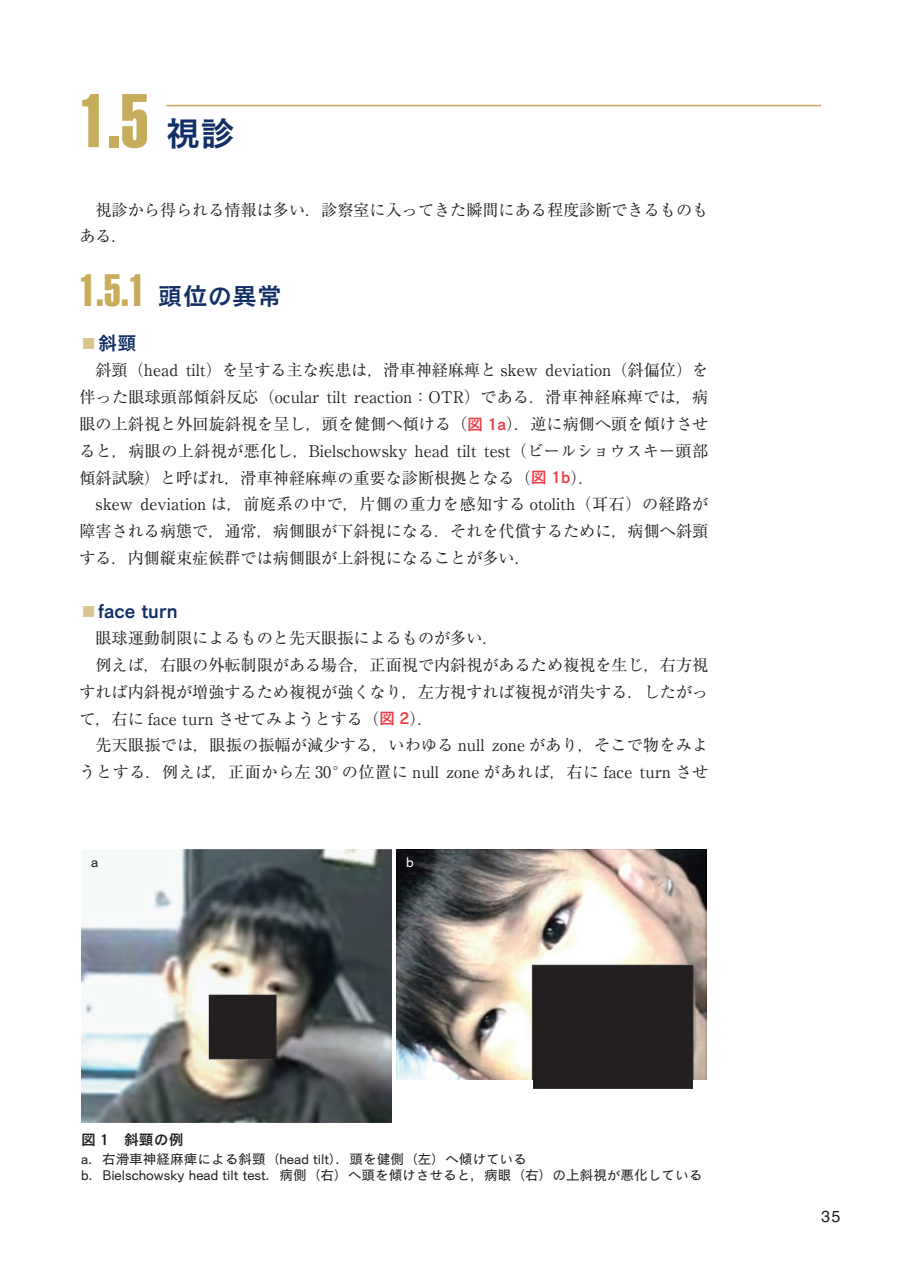
<style>
.page{position:relative;width:903px;height:1275px;background:#fff}
.page>*{position:absolute;margin:0;border:0;box-sizing:border-box;transform-origin:0 0}
.t1{font:74.73px "Helvetica LT Std Extra Comp";color:#c7ad5b}
.t2{font:44.62px "Helvetica LT Std Extra Comp";color:#c7ad5b}
.t3{font:19.25px "Cezanne Pro DB";color:#112f66}
.t4{font:16.1px/26.8px "Ryumin Pr 6";color:#231f20;text-align:justify}
.t5{font:16.1px "Ryumin Pr 6";letter-spacing:.035em;color:#231f20}
.t6{font:16.1px "Helvetica LT Std";color:#231f20}
.t7{font:14.88px "Cezanne Pro DB";color:#231f20}
.t8{font:13.65px/16.1px "Cezanne Pro M";color:#231f20}
.t9{font:13.65px "Cezanne Pro M";color:#fff}
.s1{font-family:"Cezanne Pro DB";font-size:34.65px;color:#112f66}
.s2{font-family:"Cezanne Pro DB";font-size:24.85px;color:#112f66}
.s3{font-size:12.42px;color:#d8c58d}
.s4{font-family:"Cezanne Pro DB";color:#ee3d49}
</style>
<div class="page">
<hr style="left:166px;top:105px;width:655px;height:1px;background:#c7ad5b">
<img style="left:81px;top:850px;width:310px;height:272px">
<img style="left:396px;top:850px;width:310px;height:238px">
<div style="left:396px;top:1080px;width:136px;height:16px;background:#fff"></div>
<div style="left:693px;top:1080px;width:13px;height:16px;background:#fff"></div>
<h1 class="t1" style="left:79px;top:76px;width:157px">1.5 <span class="s1">視診</span></h1>
<p class="t4" style="left:79px;top:195px;width:630px;text-indent:16px">視診から得られる情報は多い．診察室に入ってきた瞬間にある程度診断できるものもある．</p>
<h2 class="t2" style="left:79px;top:263px;width:204px">1.5.1 <span class="s2">頭位の異常</span></h2>
<p class="t3" style="left:82px;top:331px;width:56px"><span class="s3">■</span> 斜頸</p>
<p class="t4" style="left:79px;top:356px;width:630px;text-indent:16px">斜頸（head tilt）を呈する主な疾患は，滑車神経麻痺と skew deviation（斜偏位）を伴った眼球頭部傾斜反応（ocular tilt reaction：OTR）である．滑車神経麻痺では，病眼の上斜視と外回旋斜視を呈し，頭を健側へ傾ける（<span class="s4">図 1a</span>）．逆に病側へ頭を傾けさせると，病眼の上斜視が悪化し，Bielschowsky head tilt test（ビールショウスキー頭部傾斜試験）と呼ばれ，滑車神経麻痺の重要な診断根拠となる（<span class="s4">図 1b</span>）．</p>
<p class="t4" style="left:79px;top:490px;width:630px;text-indent:16px">skew deviation は，前庭系の中で，片側の重力を感知する otolith（耳石）の経路が障害される病態で，通常，病側眼が下斜視になる．それを代償するために，病側へ斜頸する．内側縦束症候群では病側眼が上斜視になることが多い．</p>
<p class="t3" style="left:82px;top:599px;width:97px"><span class="s3">■</span> face turn</p>
<p class="t4" style="left:95px;top:624px;width:405px">眼球運動制限によるものと先天眼振によるものが多い．</p>
<p class="t4" style="left:95px;top:651px;width:614px">例えば，右眼の外転制限がある場合，正面視で内斜視があるため複視を生じ，右方視</p>
<p class="t4" style="left:79px;top:678px;width:630px">すれば内斜視が増強するため複視が強くなり，左方視すれば複視が消失する．したがっ</p>
<p class="t4" style="left:79px;top:704px;width:356px">て，右に face turn させてみようとする（<span class="s4">図 2</span>）．</p>
<p class="t4" style="left:95px;top:731px;width:614px">先天眼振では，眼振の振幅が減少する，いわゆる null zone があり，そこで物をみよ</p>
<p class="t5" style="left:79px;top:759px;width:630px">うとする．例えば，正面から左 30 °の位置に null zone があれば，右に face turn させ</p>
<p class="t8" style="left:91px;top:854px;width:9px">a</p>
<p class="t9" style="left:406px;top:854px;width:9px">b</p>
<p class="t7" style="left:81px;top:1130px;width:104px">図 1　斜頸の例</p>
<p class="t8" style="left:81px;top:1150px;width:623px">a．右滑車神経麻痺による斜頸（head tilt）．頭を健側（左）へ傾けている<br>b．Bielschowsky head tilt test．病側（右）へ頭を傾けさせると，病眼（右）の上斜視が悪化している</p>
<p class="t6" style="left:821px;top:1207px;width:21px">35</p>
</div>
